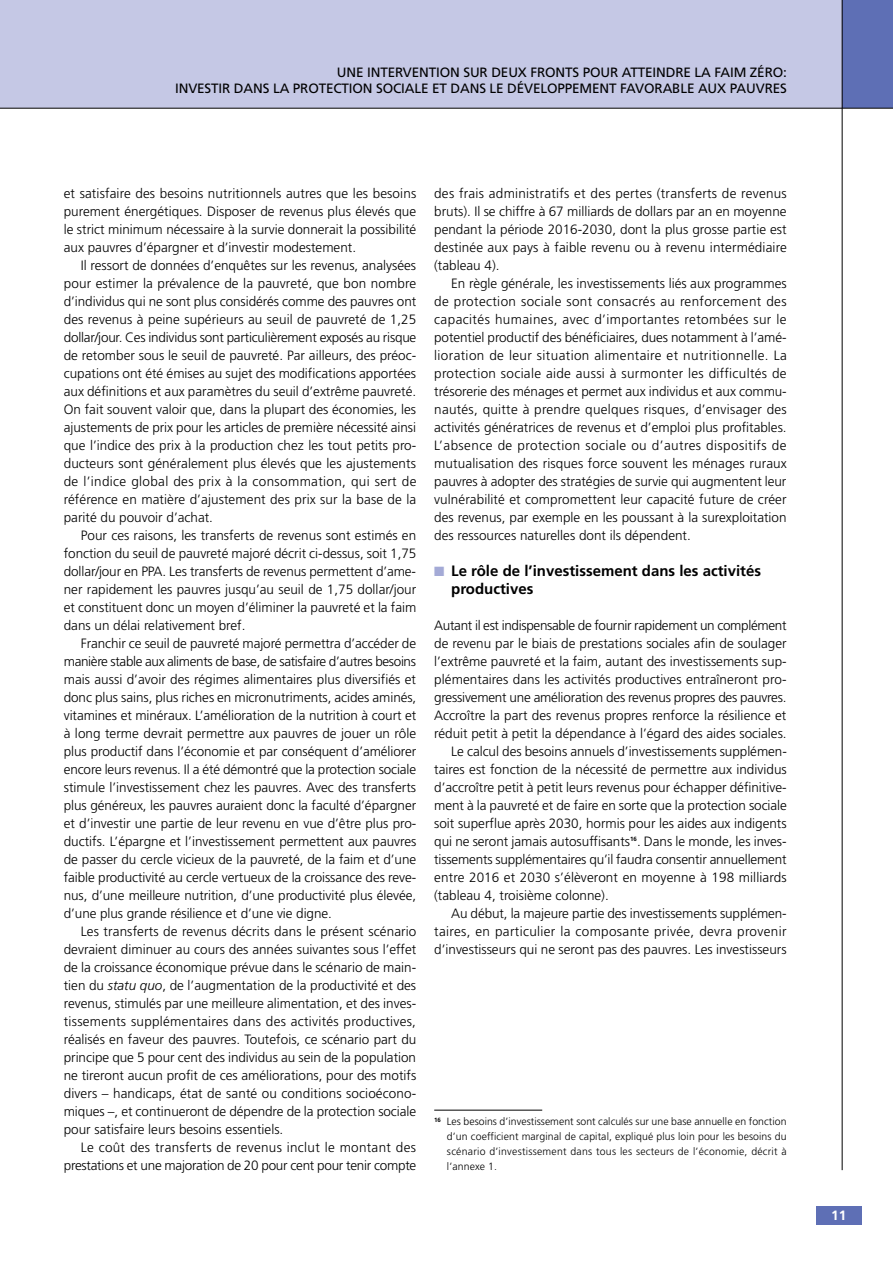
<style>
.page{position:relative;width:893px;height:1263px;background:#fff}
.page>*{position:absolute;margin:0;border:0;box-sizing:border-box;transform-origin:0 0}
.t1{font:700 15px/18px "Frutiger LT Std";color:#000}
.t2{font:300 13.5px/18px "Frutiger LT Std";color:#000;text-align:justify}
.t3{font:13.5px/16.2px "Frutiger LT Std";letter-spacing:-.01em;color:#000;text-align:right}
.t4{font:300 13.5px/18px "Frutiger LT Std";letter-spacing:-.02em;color:#000;text-align:right}
.t5{font:300 13.5px "Frutiger LT Std";letter-spacing:-.025em;color:#000}
.t6{font:300 13.5px "Frutiger LT Std";letter-spacing:.025em;color:#000}
.t7{font:700 13.5px "Frutiger LT Std";color:#fff}
.t8{font:300 10.5px/15px "Frutiger LT Std";letter-spacing:.025em;color:#000;text-align:justify}
.s1{font-style:italic}
.s2{color:#a4aad6}
</style>
<div class="page">
<div style="left:0;top:0;width:893px;height:108px;background:#c5c8e5"></div>
<div style="left:842px;top:0;width:51px;height:108px;background:#5e6fb5"></div>
<div style="left:816px;top:1206px;width:45px;height:18px;background:#5e6fb5"></div>
<hr style="left:842px;top:0;width:1px;height:1170px;background:#000">
<hr style="left:0;top:108px;width:893px;height:1px;background:#000">
<hr style="left:434px;top:1110px;width:108px;height:1px;background:#000">
<p class="t3" style="left:175px;top:64px;width:613px">UNE INTERVENTION SU R DEUX FRONTS POU R ATTEINDRE LA FAIM ZÉRO:<br>INVESTIR DANS LA PROTECTION SOCIALE ET DANS LE DÉVELOPPEMENT FAVORABLE AUX PAUVRES</p>
<p class="t2" style="left:64px;top:185px;width:354px">et satisfaire des besoins nutritionnels autres que les besoins purement énergétiques. Disposer de revenus plus élevés que le strict minimum nécessaire à la survie donnerait la possibilité aux pauvres d’épargner et d’investir modestement.</p>
<p class="t2" style="left:64px;top:257px;width:354px;text-indent:17px">Il ressort de données d’enquêtes sur les revenus, analysées pour estimer la prévalence de la pauvreté, que bon nombre d’individus qui ne sont plus considérés comme des pauvres ont des revenus à peine supérieurs au seuil de pauvreté de 1,25 dollar/jour. Ces individus sont particulièrement exposés au risque de retomber sous le seuil de pauvreté. Par ailleurs, des préoc&shy;cupations ont été émises au sujet des modifications apportées aux définitions et aux paramètres du seuil d’extrême pauvreté.<br>On fait souvent valoir que, dans la plupart des économies, les ajustements de prix pour les articles de première nécessité ainsi que l’indice des prix à la production chez les tout petits pro&shy;ducteurs sont généralement plus élevés que les ajustements de l’indice global des prix à la consommation, qui sert de référence en matière d’ajustement des prix sur la base de la parité du pouvoir d’achat.</p>
<p class="t2" style="left:64px;top:526px;width:354px;text-indent:17px">Pour ces raisons, les transferts de revenus sont estimés en fonction du seuil de pauvreté majoré décrit ci-dessus, soit 1,75 dollar/jour en PPA. Les transferts de revenus permettent d’ame&shy;ner rapidement les pauvres jusqu’au seuil de 1,75 dollar/jour et constituent donc un moyen d’éliminer la pauvreté et la faim dans un délai relativement bref.</p>
<p class="t2" style="left:64px;top:634px;width:354px;text-indent:17px">Franchir ce seuil de pauvreté majoré permettra d’accéder de manière stable aux aliments de base, de satisfaire d’autres besoins mais aussi d’avoir des régimes alimentaires plus diversifiés et donc plus sains, plus riches en micronutriments, acides aminés, vitamines et minéraux. L’amélioration de la nutrition à court et à long terme devrait permettre aux pauvres de jouer un rôle plus productif dans l’économie et par conséquent d’améliorer encore leurs revenus. Il a été démontré que la protection sociale stimule l’investissement chez les pauvres. Avec des transferts plus généreux, les pauvres auraient donc la faculté d’épargner et d’investir une partie de leur revenu en vue d’être plus pro&shy;ductifs. L’épargne et l’investissement permettent aux pauvres de passer du cercle vicieux de la pauvreté, de la faim et d’une faible productivité au cercle vertueux de la croissance des reve&shy;nus, d’une meilleure nutrition, d’une productivité plus élevée, d’une plus grande résilience et d’une vie digne.</p>
<p class="t2" style="left:64px;top:922px;width:354px;text-indent:17px">Les transferts de revenus décrits dans le présent scénario devraient diminuer au cours des années suivantes sous l’effet de la croissance économique prévue dans le scénario de main&shy;tien du <span class="s1">statu quo</span>, de l’augmentation de la productivité et des revenus, stimulés par une meilleure alimentation, et des inves&shy;tissements supplémentaires dans des activités productives, réalisés en faveur des pauvres. Toutefois, ce scénario part du principe que 5 pour cent des individus au sein de la population ne tireront aucun profit de ces améliorations, pour des motifs divers – handicaps, état de santé ou conditions socioécono&shy;miques –, et continueront de dépendre de la protection sociale pour satisfaire leurs besoins essentiels.</p>
<p class="t4" style="left:64px;top:1138px;width:354px">Le coût des transferts de revenus inclut le montant des prestations et une majoration de 20 pour cent pour tenir compte</p>
<p class="t2" style="left:434px;top:184px;width:354px">des frais administratifs et des pertes (transferts de revenus bruts). Il se chiffre à 67 milliards de dollars par an en moyenne pendant la période 2016-2030, dont la plus grosse partie est destinée aux pays à faible revenu ou à revenu intermédiaire (tableau 4).</p>
<p class="t2" style="left:434px;top:274px;width:354px;text-indent:17px">En règle générale, les investissements liés aux programmes de protection sociale sont consacrés au renforcement des capacités humaines, avec d’importantes retombées sur le potentiel productif des bénéficiaires, dues notamment à l’amé&shy;lioration de leur situation alimentaire et nutritionnelle. La protection sociale aide aussi à surmonter les difficultés de trésorerie des ménages et permet aux individus et aux commu&shy;nautés, quitte à prendre quelques risques, d’envisager des activités génératrices de revenus et d’emploi plus profitables.<br>L’absence de protection sociale ou d’autres dispositifs de mutualisation des risques force souvent les ménages ruraux pauvres à adopter des stratégies de survie qui augmentent leur vulnérabilité et compromettent leur capacité future de créer des revenus, par exemple en les poussant à la surexploitation des ressources naturelles dont ils dépendent.</p>
<p class="t1" style="left:451px;top:562px;width:311px;text-indent:-17px"><span class="s2">■</span> Le rôle de l’investissement dans les activités productives</p>
<p class="t5" style="left:434px;top:618px;width:354px">Autant il est indispensable de fournir rapidement un complément</p>
<p class="t2" style="left:434px;top:635px;width:354px">de revenu par le biais de prestations sociales afin de soulager</p>
<p class="t2" style="left:434px;top:653px;width:354px">l’extrême pauvreté et la faim, autant des investissements sup-</p>
<p class="t2" style="left:434px;top:671px;width:354px">plémentaires dans les activités productives entraîneront pro-</p>
<p class="t2" style="left:434px;top:689px;width:354px">gressivement une amélioration des revenus propres des pauvres.</p>
<p class="t2" style="left:434px;top:707px;width:354px">Accroître la part des revenus propres renforce la résilience et</p>
<p class="t2" style="left:434px;top:725px;width:354px">réduit petit à petit la dépendance à l’égard des aides sociales.</p>
<p class="t2" style="left:451px;top:743px;width:337px">Le calcul des besoins annuels d’investissements supplémen-</p>
<p class="t2" style="left:434px;top:761px;width:354px">taires est fonction de la nécessité de permettre aux individus</p>
<p class="t2" style="left:434px;top:778px;width:354px">d’accroître petit à petit leurs revenus pour échapper définitive-</p>
<p class="t2" style="left:434px;top:796px;width:354px">ment à la pauvreté et de faire en sorte que la protection sociale</p>
<p class="t2" style="left:434px;top:814px;width:354px">soit superflue après 2030, hormis pour les aides aux indigents</p>
<p class="t2" style="left:434px;top:832px;width:354px">qui ne seront jamais autosuffisants<sup>16</sup>. Dans le monde, les inves-</p>
<p class="t2" style="left:434px;top:851px;width:354px">tissements supplémentaires qu’il faudra consentir annuellement</p>
<p class="t2" style="left:434px;top:869px;width:354px">entre 2016 et 2030 s’élèveront en moyenne à 198 milliards</p>
<p class="t2" style="left:434px;top:887px;width:176px">(tableau 4, troisième colonne).</p>
<p class="t2" style="left:451px;top:905px;width:337px">Au début, la majeure partie des investissements supplémen-</p>
<p class="t6" style="left:434px;top:924px;width:354px">taires, en particulier la composante privée, devra provenir</p>
<p class="t2" style="left:434px;top:941px;width:354px">d’investisseurs qui ne seront pas des pauvres. Les investisseurs</p>
<p class="t8" style="left:447px;top:1114px;width:341px;text-indent:-13px"><sup>16</sup> Les besoins d’investissement sont calculés sur une base annuelle en fonction d’un coefficient marginal de capital, expliqué plus loin pour les besoins du scénario d’investissement dans tous les secteurs de l’économie, décrit à l’annexe 1.</p>
<p class="t7" style="left:831px;top:1207px;width:17px">11</p>
</div>
